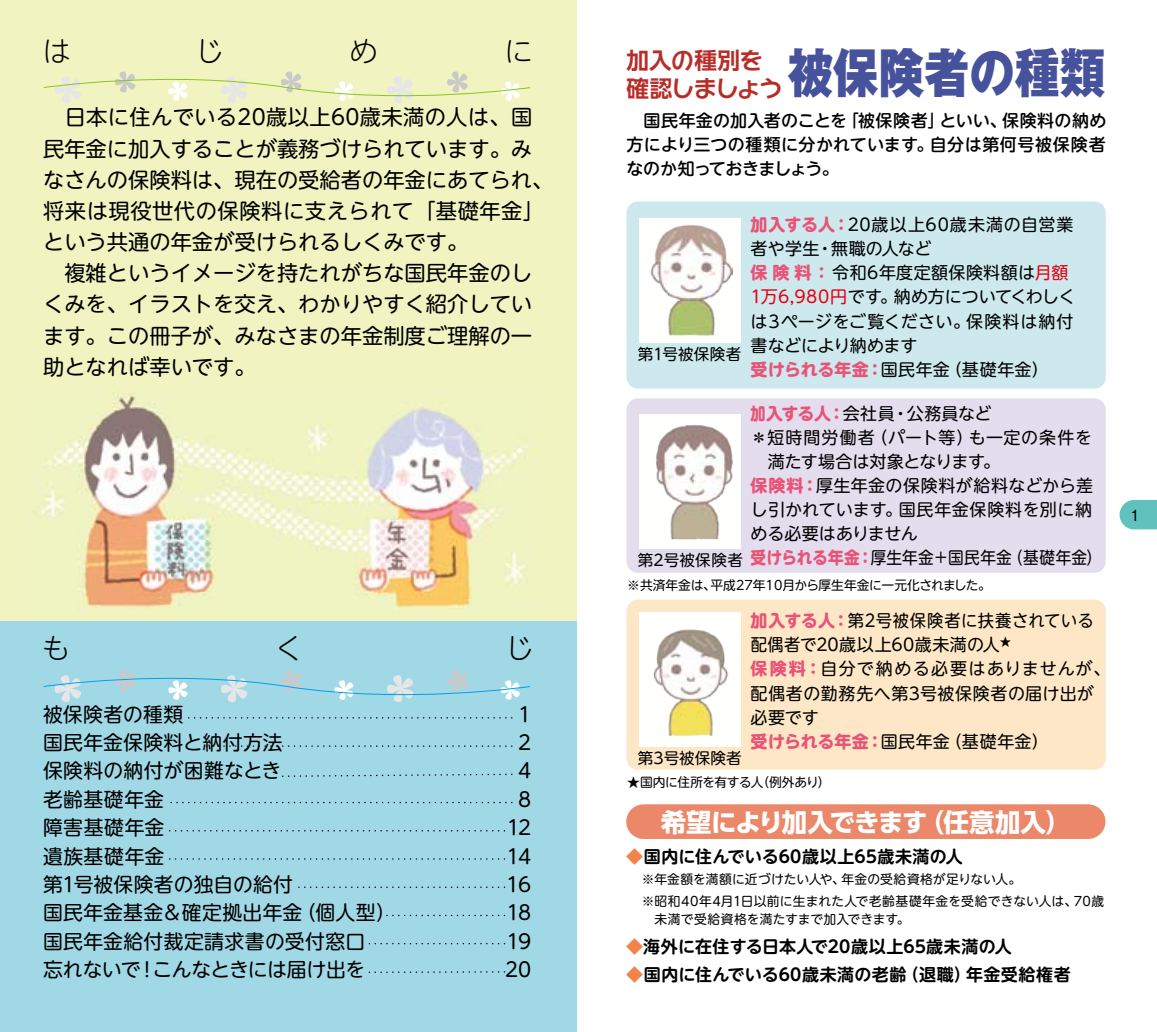
<style>
.page{position:relative;width:1157px;height:1032px;background:#fff}
.page>*{position:absolute;margin:0;border:0;box-sizing:border-box;transform-origin:0 0}
.t1{font:800 53px "Gothic MB101 Pro";color:#47529c;scale:.85 1}
.t2{font:300 28.4px "UD Shin M Go Pro";color:#000}
.t3{font:700 25.6px "UD Shin Go Pro";letter-spacing:-.025em;color:#fff}
.t4{font:700 22.6px "Happy N Std De";letter-spacing:-.035em;color:#b72d27}
.t5{font:700 22.6px "UD Shin Go Pro De";color:#b72d27}
.t6{font:21.2px/31.2px "UD Shin M Go Pro";color:#000}
.t7{font:19.8px "UD Shin M Go Pro";letter-spacing:.01em;color:#000}
.t8{font:19.8px "UD Shin M Go Pro";letter-spacing:-.025em;color:#000}
.t9{font:17px/24.2px "UD Shin M Go Pro";letter-spacing:.02em;color:#000}
.t10{font:17px/24px "UD Shin M Go Pro";letter-spacing:.02em;color:#000;scale:.96 1}
.t11{font:700 17px "UD Shin M Go Pro De";letter-spacing:.015em;color:#000}
.t12{font:500 17px/24.2px "UD Shin M Go Pro";letter-spacing:.02em;color:#000;text-align:justify}
.t13{font:17px "UD Shin M Go Pro";letter-spacing:.02em;color:#000;scale:.92 1}
.t14{font:17px "UD Shin M Go Pro";letter-spacing:.045em;color:#000}
.t15{font:17px "UD Shin M Go Pro";letter-spacing:-.005em;color:#000}
.t16{font:17px "UD Shin M Go Pro";letter-spacing:-.01em;color:#000}
.t17{font:15.6px "UD Shin M Go Pro";color:#000}
.t18{font:14.2px "Gothic MB101 Pro";color:#000}
.t19{font:12.8px/21.2px "UD Shin M Go Pro";color:#000}
.t20{font:12.8px "UD Shin M Go Pro";letter-spacing:-.03em;color:#000}
.s1{font-family:"Happy N Std De"}
.s2{font-family:"UD Shin Go Pro De"}
.s3{font-weight:700;color:#e95377}
.s4{color:#e60012}
.s5{color:#f0844b}
</style>
<div class="page">
<div style="left:626px;top:804px;width:479px;height:35px;background:#eb886a;border-radius:17px"></div>
<div style="left:0;top:620px;width:577px;height:412px;background:#a1d8e6"></div>
<div style="left:0;top:0;width:577px;height:620px;background:#f1f4c1"></div>
<svg style="left:188px;top:717px;width:324px;height:1px"></svg>
<svg style="left:205px;top:745px;width:307px;height:2px"></svg>
<svg style="left:282px;top:773px;width:231px;height:4px"></svg>
<svg style="left:170px;top:802px;width:342px;height:1px"></svg>
<svg style="left:169px;top:830px;width:335px;height:1px"></svg>
<svg style="left:169px;top:858px;width:335px;height:2px"></svg>
<svg style="left:298px;top:886px;width:206px;height:2px"></svg>
<svg style="left:386px;top:915px;width:118px;height:1px"></svg>
<svg style="left:368px;top:971px;width:136px;height:2px"></svg>
<svg style="left:368px;top:943px;width:136px;height:1px"></svg>
<svg style="left:43px;top:670px;width:487px;height:33px"></svg>
<svg style="left:43px;top:71px;width:487px;height:32px"></svg>
<svg style="left:1119px;top:500px;width:38px;height:29px"></svg>
<img style="left:40px;top:393px;width:488px;height:218px">
<div style="left:626px;top:201px;width:479px;height:188px;background:#cde9ee;border-radius:11px"></div>
<div style="left:639px;top:218px;width:101px;height:125px;background:#fffffe"></div>
<img style="left:650px;top:225px;width:83px;height:111px">
<div style="left:626px;top:398px;width:479px;height:175px;background:#e3ddee;border-radius:11px"></div>
<div style="left:639px;top:414px;width:101px;height:135px;background:#fffffe"></div>
<img style="left:656px;top:425px;width:77px;height:115px">
<div style="left:626px;top:599px;width:479px;height:171px;background:#fde7c6;border-radius:11px"></div>
<div style="left:639px;top:612px;width:101px;height:135px;background:#fffffe"></div>
<img style="left:653px;top:629px;width:75px;height:108px">
<h2 class="t2" style="left:42px;top:28px;width:30px">は</h2>
<h2 class="t2" style="left:195px;top:28px;width:30px">じ</h2>
<h2 class="t2" style="left:349px;top:28px;width:30px">め</h2>
<h2 class="t2" style="left:504px;top:28px;width:30px">に</h2>
<p class="t6" style="left:43px;top:101px;width:512px">　日本に住んでいる20歳以上60歳未満の人は、国民年金に加入することが義務づけられています。みなさんの保険料は、現在の受給者の年金にあてられ、将来は現役世代の保険料に支えられて「基礎年金」という共通の年金が受けられるしくみです。<br>　複雑というイメージを持たれがちな国民年金のしくみを、イラストを交え、わかりやすく紹介しています。この冊子が、みなさまの年金制度ご理解の一助となれば幸いです。</p>
<h2 class="t2" style="left:42px;top:626px;width:30px">も</h2>
<h2 class="t2" style="left:275px;top:626px;width:30px">く</h2>
<h2 class="t2" style="left:505px;top:626px;width:30px">じ</h2>
<p class="t7" style="left:43px;top:698px;width:142px">被保険者の種類</p>
<p class="t7" style="left:518px;top:698px;width:15px">1</p>
<p class="t7" style="left:43px;top:726px;width:241px">国民年金保険料と納付方法</p>
<p class="t7" style="left:518px;top:726px;width:15px">2</p>
<p class="t7" style="left:43px;top:755px;width:240px">保険料の納付が困難なとき</p>
<p class="t7" style="left:518px;top:755px;width:15px">4</p>
<p class="t7" style="left:43px;top:783px;width:122px">老齢基礎年金</p>
<p class="t7" style="left:518px;top:783px;width:15px">8</p>
<p class="t7" style="left:43px;top:811px;width:123px">障害基礎年金</p>
<p class="t7" style="left:507px;top:811px;width:26px">12</p>
<p class="t7" style="left:43px;top:840px;width:123px">遺族基礎年金</p>
<p class="t7" style="left:506px;top:840px;width:26px">14</p>
<p class="t7" style="left:43px;top:868px;width:251px">第1号被保険者の独自の給付</p>
<p class="t7" style="left:506px;top:868px;width:26px">16</p>
<p class="t7" style="left:43px;top:896px;width:354px">国民年金基金＆確定拠出年金（個人型）</p>
<p class="t7" style="left:506px;top:896px;width:26px">18</p>
<p class="t7" style="left:43px;top:925px;width:324px">国民年金給付裁定請求書の受付窓口</p>
<p class="t7" style="left:506px;top:925px;width:26px">19</p>
<p class="t8" style="left:43px;top:953px;width:324px">忘れないで！こんなときには届け出を</p>
<p class="t7" style="left:505px;top:953px;width:27px">20</p>
<h1 class="t1" style="left:788px;top:28px;width:375px">被保険者の種類</h1>
<p class="t5" style="left:626px;top:42px;width:137px">加入<span class="s1">の</span>種別<span class="s1">を</span></p>
<p class="t4" style="left:626px;top:72px;width:157px"><span class="s2">確認</span>しましょう</p>
<p class="t12" style="left:626px;top:107px;width:481px">　国民年金の加入者のことを「被保険者」といい、保険料の納め方により三つの種類に分かれています。自分は第何号被保険者なのか知っておきましょう。</p>
<p class="t17" style="left:638px;top:342px;width:105px">第1号被保険者</p>
<p class="t9" style="left:750px;top:212px;width:326px"><span class="s3">加入する人：</span>20歳以上60歳未満の自営業者や学生・無職の人など<br><span class="s3">保険料：</span>令和6年度定額保険料額は<span class="s4">月額<br>1万6,980円</span>です。納め方についてくわしくは3ページをご覧ください。保険料は納付書などにより納めます<br><span class="s3">受けられる年金：</span>国民年金（基礎年金）</p>
<p class="t9" style="left:750px;top:400px;width:242px"><span class="s3">加入する人：</span>会社員・公務員など</p>
<p class="t14" style="left:750px;top:424px;width:343px">＊短時間労働者（パート等）も一定の条件を</p>
<p class="t15" style="left:750px;top:448px;width:251px">　満たす場合は対象となります。</p>
<p class="t9" style="left:750px;top:473px;width:344px"><span class="s3">保険料：</span>厚生年金の保険料が給料などから差</p>
<p class="t9" style="left:750px;top:497px;width:343px">し引かれています。国民年金保険料を別に納</p>
<p class="t16" style="left:750px;top:520px;width:169px">める必要はありません</p>
<p class="t13" style="left:638px;top:544px;width:506px"><sub>第2号被保険者</sub><span class="s3">受けられる年金：</span>厚生年金＋国民年金（基礎年金）</p>
<p class="t19" style="left:627px;top:573px;width:365px">※共済年金は、平成27年10月から厚生年金に一元化されました。</p>
<p class="t17" style="left:638px;top:745px;width:105px">第3号被保険者</p>
<p class="t10" style="left:750px;top:608px;width:376px"><span class="s3">加入する人：</span>第2号被保険者に扶養されている配偶者で20歳以上60歳未満の人<sup>★<br></sup><span class="s3">保険料：</span>自分で納める必要はありませんが、配偶者の勤務先へ第3号被保険者の届け出が必要です<br><span class="s3">受けられる年金：</span>国民年金（基礎年金）</p>
<p class="t20" style="left:627px;top:771px;width:204px">★国内に住所を有する人（例外あり）</p>
<p class="t3" style="left:661px;top:801px;width:411px">希望により加入できます（任意加入）</p>
<p class="t11" style="left:626px;top:843px;width:338px"><span class="s5">◆</span>国内に住んでいる60歳以上65歳未満の人</p>
<p class="t19" style="left:642px;top:868px;width:464px">※年金額を満額に近づけたい人や、年金の受給資格が足りない人。<br>※昭和40年4月1日以前に生まれた人で老齢基礎年金を受給できない人は、70歳</p>
<p class="t19" style="left:654px;top:908px;width:256px">未満で受給資格を満たすまで加入できます。</p>
<p class="t11" style="left:626px;top:932px;width:387px"><span class="s5">◆</span>海外に在住する日本人で20歳以上65歳未満の人</p>
<p class="t11" style="left:626px;top:960px;width:446px"><span class="s5">◆</span>国内に住んでいる60歳未満の老齢（退職）年金受給権者</p>
<p class="t18" style="left:1130px;top:504px;width:11px">1</p>
</div>
